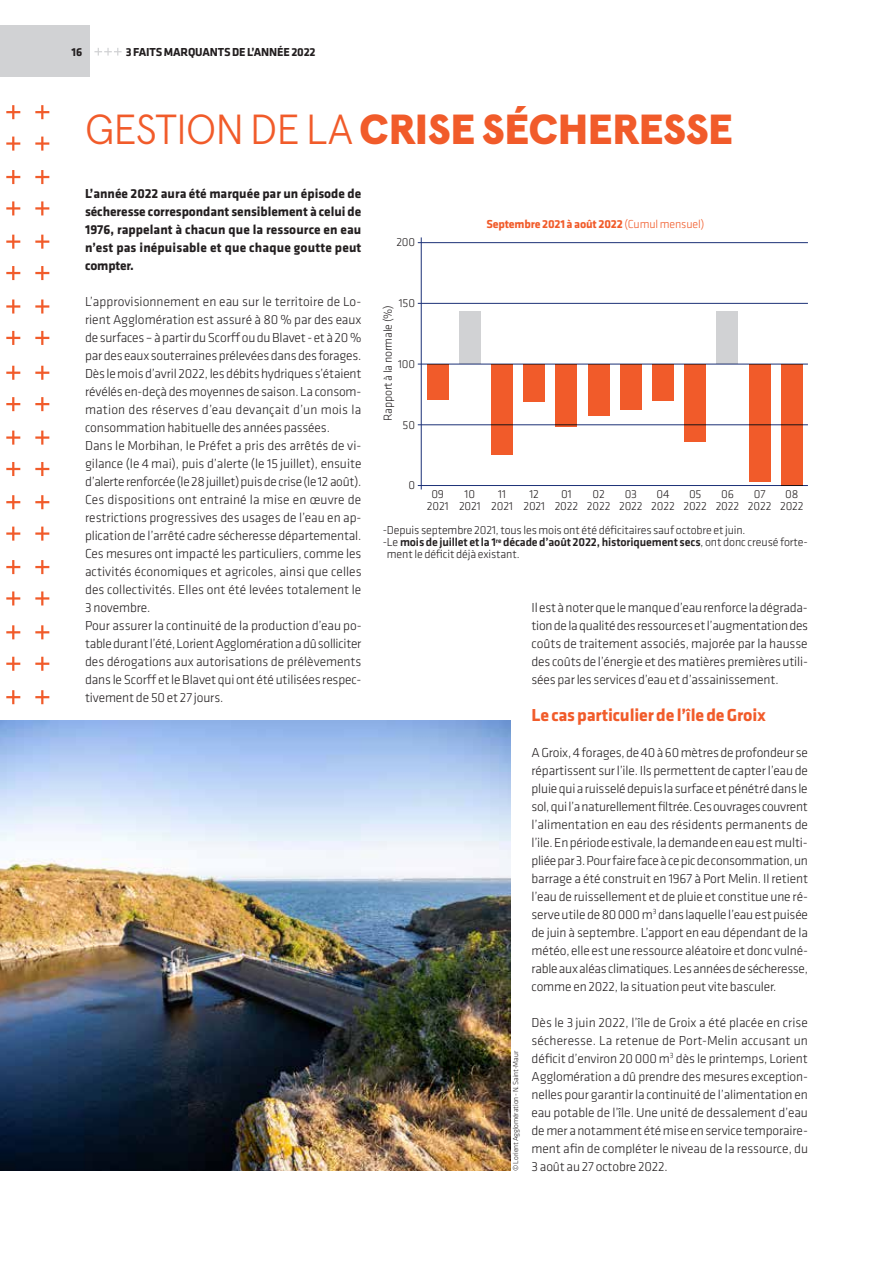
<style>
.page{position:relative;width:893px;height:1263px;background:#fff}
.page>*{position:absolute;margin:0;border:0;box-sizing:border-box;transform-origin:0 0}
.t1{font:900 42px "Apercu Pro";letter-spacing:-.01em;color:#f15b2a}
.t2{font:700 18px "Klavika";letter-spacing:-.01em;color:#f15b2a}
.t3{font:300 13.5px/18px "Klavika";letter-spacing:-.01em;color:#231f20;text-align:justify}
.t4{font:700 13.5px/18px "Klavika";letter-spacing:.01em;color:#231f20;text-align:justify}
.t5{font:300 12px/12px "Klavika";letter-spacing:-.01em;color:#231f20;text-align:center}
.t6{font:500 12px "Klavika";letter-spacing:-.01em;color:#231f20}
.t7{font:700 12px "Klavika";letter-spacing:-.01em;color:#f15b2a}
.t8{font:700 12px "Klavika";letter-spacing:-.01em;color:#231f20}
.t9{font:300 7.5px "Klavika";letter-spacing:-.01em;color:#231f20}
.s1{font-weight:300}
</style>
<div class="page">
<svg style="left:6px;top:201px;width:14px;height:14px"></svg>
<svg style="left:6px;top:170px;width:14px;height:14px"></svg>
<svg style="left:35px;top:201px;width:14px;height:14px"></svg>
<svg style="left:35px;top:170px;width:14px;height:14px"></svg>
<svg style="left:6px;top:137px;width:14px;height:14px"></svg>
<svg style="left:6px;top:105px;width:14px;height:14px"></svg>
<svg style="left:35px;top:137px;width:14px;height:14px"></svg>
<svg style="left:35px;top:105px;width:14px;height:14px"></svg>
<svg style="left:6px;top:331px;width:14px;height:14px"></svg>
<svg style="left:6px;top:299px;width:14px;height:14px"></svg>
<svg style="left:35px;top:331px;width:14px;height:14px"></svg>
<svg style="left:35px;top:299px;width:14px;height:14px"></svg>
<svg style="left:6px;top:266px;width:14px;height:14px"></svg>
<svg style="left:6px;top:235px;width:14px;height:14px"></svg>
<svg style="left:35px;top:266px;width:14px;height:14px"></svg>
<svg style="left:35px;top:235px;width:14px;height:14px"></svg>
<svg style="left:6px;top:462px;width:14px;height:14px"></svg>
<svg style="left:6px;top:431px;width:14px;height:14px"></svg>
<svg style="left:35px;top:462px;width:14px;height:14px"></svg>
<svg style="left:35px;top:431px;width:14px;height:14px"></svg>
<svg style="left:6px;top:397px;width:14px;height:14px"></svg>
<svg style="left:6px;top:366px;width:14px;height:14px"></svg>
<svg style="left:35px;top:397px;width:14px;height:14px"></svg>
<svg style="left:35px;top:366px;width:14px;height:14px"></svg>
<svg style="left:6px;top:591px;width:14px;height:14px"></svg>
<svg style="left:6px;top:560px;width:14px;height:14px"></svg>
<svg style="left:35px;top:591px;width:14px;height:14px"></svg>
<svg style="left:35px;top:560px;width:14px;height:14px"></svg>
<svg style="left:6px;top:527px;width:14px;height:14px"></svg>
<svg style="left:6px;top:495px;width:14px;height:14px"></svg>
<svg style="left:35px;top:527px;width:14px;height:14px"></svg>
<svg style="left:35px;top:495px;width:14px;height:14px"></svg>
<svg style="left:6px;top:690px;width:14px;height:14px"></svg>
<svg style="left:35px;top:690px;width:14px;height:14px"></svg>
<svg style="left:6px;top:657px;width:14px;height:14px"></svg>
<svg style="left:6px;top:625px;width:14px;height:14px"></svg>
<svg style="left:35px;top:657px;width:14px;height:14px"></svg>
<svg style="left:35px;top:625px;width:14px;height:14px"></svg>
<svg style="left:94px;top:48px;width:28px;height:8px"></svg>
<div style="left:0;top:26px;width:89px;height:51px;background:#d1d2d4"></div>
<img style="left:0;top:720px;width:510px;height:451px">
<hr style="left:421px;top:237px;width:1px;height:252px;background:#1c3177">
<hr style="left:418px;top:485px;width:390px;height:1px;background:#1c3177">
<hr style="left:418px;top:242px;width:390px;height:1px;background:#1c3177">
<hr style="left:418px;top:303px;width:390px;height:1px;background:#1c3177">
<hr style="left:418px;top:364px;width:390px;height:1px;background:#1c3177">
<hr style="left:418px;top:424px;width:390px;height:1px;background:#1c3177">
<div style="left:427px;top:364px;width:22px;height:35px;background:#f15b2a"></div>
<div style="left:459px;top:312px;width:22px;height:52px;background:#d1d2d4"></div>
<div style="left:491px;top:364px;width:22px;height:91px;background:#f15b2a"></div>
<div style="left:523px;top:364px;width:22px;height:37px;background:#f15b2a"></div>
<div style="left:555px;top:364px;width:22px;height:62px;background:#f15b2a"></div>
<div style="left:588px;top:364px;width:22px;height:51px;background:#f15b2a"></div>
<div style="left:620px;top:364px;width:22px;height:46px;background:#f15b2a"></div>
<div style="left:652px;top:364px;width:22px;height:37px;background:#f15b2a"></div>
<div style="left:684px;top:364px;width:22px;height:78px;background:#f15b2a"></div>
<div style="left:716px;top:312px;width:22px;height:52px;background:#d1d2d4"></div>
<div style="left:749px;top:364px;width:22px;height:117px;background:#f15b2a"></div>
<div style="left:781px;top:364px;width:22px;height:121px;background:#f15b2a"></div>
<p class="t8" style="left:71px;top:45px;width:12px">16</p>
<p class="t8" style="left:126px;top:45px;width:191px">3 FAITS MARQUANTS DE L’ANNÉE 2022</p>
<h1 class="t1" style="left:85px;top:97px;width:650px"><span class="s1">GESTION DE LA</span> CRISE SÉCHERESSE</h1>
<p class="t4" style="left:85px;top:185px;width:278px">L’année 2022 aura été marquée par un épisode de sécheresse correspondant sensiblement à celui de 1976, rappelant à chacun que la ressource en eau n’est pas inépuisable et que chaque goutte peut compter.</p>
<p class="t3" style="left:85px;top:293px;width:278px;text-align:left">L’approvisionnement en eau sur le territoire de Lo&shy;rient Agglomération est assuré à 80 % par des eaux de surfaces – à partir du Scorff ou du Blavet - et à 20% par des eaux souterraines prélevées dans des forages.<br>Dès le mois d’avril 2022, les débits hydriques s’étaient révélés en-deçà des moyennes de saison. La consom&shy;mation des réserves d’eau devançait d’un mois la consommation habituelle des années passées.<br>Dans le Morbihan, le Préfet a pris des arrêtés de vi&shy;gilance (le 4 mai), puis d’alerte (le 15 juillet), ensuite d’alerte renforcée (le 28juillet) puis de crise (le 12août).<br>Ces dispositions ont entrainé la mise en œuvre de restrictions progressives des usages de l’eau en ap&shy;plication de l’arrêté cadre sécheresse départemental.<br>Ces mesures ont impacté les particuliers, comme les activités économiques et agricoles, ainsi que celles des collectivités. Elles ont été levées totalement le 3 novembre.<br>Pour assurer la continuité de la production d’eau po&shy;table durant l’été, Lorient Agglomération a dû solliciter des dérogations aux autorisations de prélèvements dans le Scorff et le Blavet qui ont été utilisées respec&shy;tivement de 50 et 27 jours.</p>
<p class="t5" style="left:397px;top:237px;width:20px">200</p>
<p class="t7" style="left:486px;top:218px;width:219px">Septembre 2021 à août 2022 <span class="s1">(Cumul mensuel)</span></p>
<p class="t5" style="left:399px;top:297px;width:18px">150</p>
<p class="t5" style="left:382px;top:421px;width:117px;rotate:-90deg">Rapport à la normale (%)</p>
<p class="t5" style="left:398px;top:358px;width:19px">100</p>
<p class="t5" style="left:403px;top:419px;width:14px">50</p>
<p class="t5" style="left:408px;top:480px;width:8px">0</p>
<p class="t5" style="left:427px;top:489px;width:23px">09<br>2021</p>
<p class="t5" style="left:459px;top:489px;width:23px">10<br>2021</p>
<p class="t5" style="left:491px;top:489px;width:23px">11<br>2021</p>
<p class="t5" style="left:523px;top:489px;width:23px">12<br>2021</p>
<p class="t5" style="left:555px;top:489px;width:25px">01<br>2022</p>
<p class="t5" style="left:587px;top:489px;width:25px">02<br>2022</p>
<p class="t5" style="left:619px;top:489px;width:25px">03<br>2022</p>
<p class="t5" style="left:651px;top:489px;width:25px">04<br>2022</p>
<p class="t5" style="left:683px;top:489px;width:25px">05<br>2022</p>
<p class="t5" style="left:716px;top:489px;width:25px">06<br>2022</p>
<p class="t5" style="left:748px;top:489px;width:25px">07<br>2022</p>
<p class="t5" style="left:780px;top:489px;width:25px">08<br>2022</p>
<p class="t5" style="left:383px;top:525px;width:364px">-Depuis septembre 2021, tous les mois ont été déficitaires sauf octobre et juin.</p>
<p class="t6" style="left:383px;top:536px;width:427px"><span class="s1">-Le</span> mois de juillet et la 1<sup>re</sup> décade d’août 2022, historiquement secs<span class="s1">, ont donc creusé forte-</span></p>
<p class="t5" style="left:387px;top:549px;width:134px">ment le déficit déjà existant.</p>
<p class="t9" style="left:512px;top:1171px;width:121px;rotate:-90deg">© Lorient Agglomération - N. Saint-Maur</p>
<p class="t3" style="left:531px;top:599px;width:278px">Il est à noter que le manque d’eau renforce la dégrada&shy;tion de la qualité des ressources et l’augmentation des coûts de traitement associés, majorée par la hausse des coûts de l’énergie et des matières premières utili&shy;sées par les services d’eau et d’assainissement.</p>
<h2 class="t2" style="left:531px;top:705px;width:236px">Le cas particulier de l’île de Groix</h2>
<p class="t3" style="left:531px;top:743px;width:278px">A Groix, 4 forages, de 40 à 60 mètres de profondeur se répartissent sur l’ile. Ils permettent de capter l’eau de pluie qui a ruisselé depuis la surface et pénétré dans le sol, qui l’a naturellement filtrée. Ces ouvrages couvrent l’alimentation en eau des résidents permanents de l’ile. En période estivale, la demande en eau est multi&shy;pliée par 3. Pour faire face à ce pic de consommation, un barrage a été construit en 1967 à Port Melin. Il retient l’eau de ruissellement et de pluie et constitue une ré&shy;serve utile de 80000m<sup>3</sup> dans laquelle l’eau est puisée de juin à septembre. L’apport en eau dépendant de la météo, elle est une ressource aléatoire et donc vulné&shy;rable aux aléas climatiques. Les années de sécheresse, comme en 2022, la situation peut vite basculer.</p>
<p class="t3" style="left:531px;top:1013px;width:278px">Dès le 3 juin 2022, l’île de Groix a été placée en crise sécheresse. La retenue de Port-Melin accusant un déficit d’environ 20000 m<sup>3</sup> dès le printemps, Lorient Agglomération a dû prendre des mesures exception&shy;nelles pour garantir la continuité de l’alimentation en eau potable de l’île. Une unité de dessalement d’eau de mer a notamment été mise en service temporaire&shy;ment afin de compléter le niveau de la ressource, du 3 août au 27 octobre 2022.</p>
</div>
